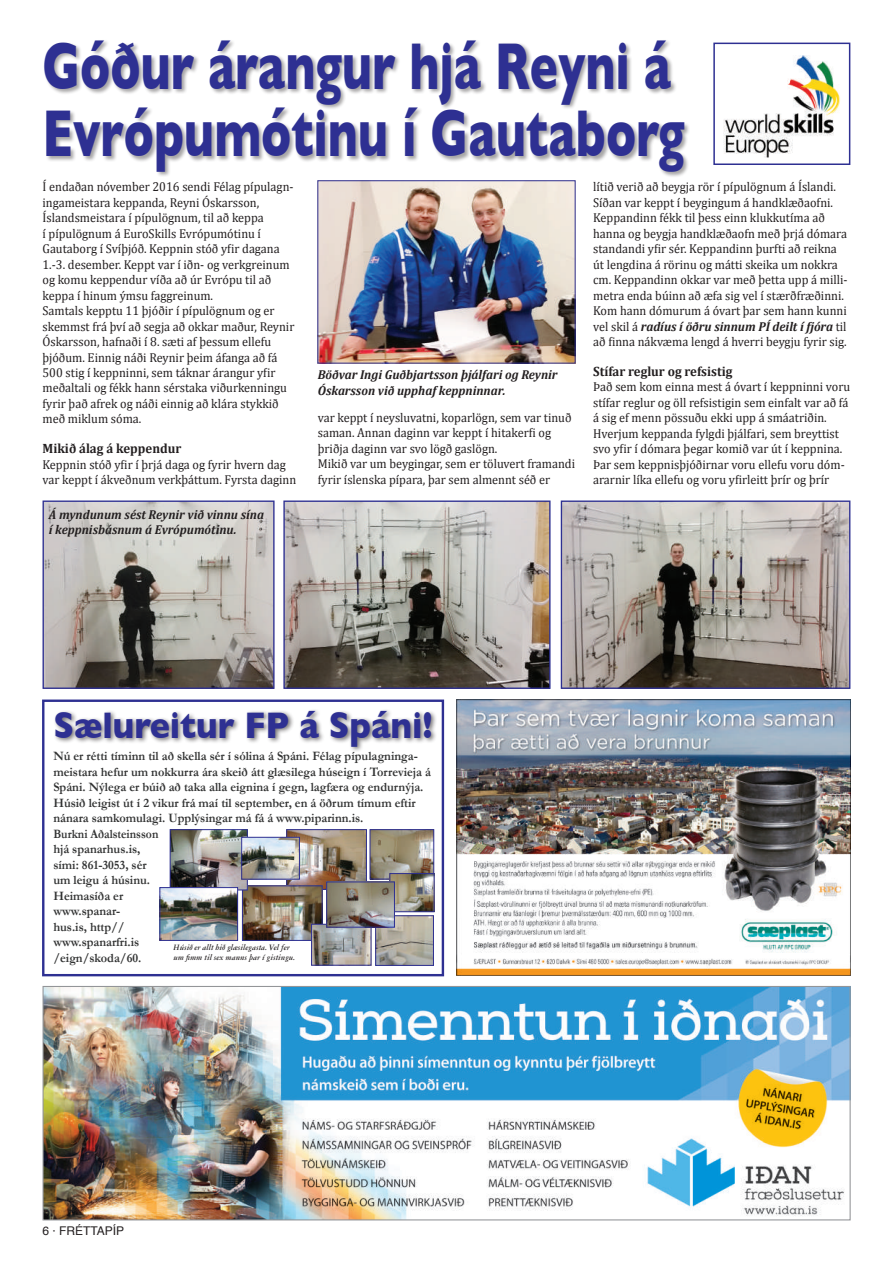
<style>
.page{position:relative;width:893px;height:1263px;background:#fff}
.page>*{position:absolute;margin:0;border:0;box-sizing:border-box;transform-origin:0 0}
.t1{font:700 67.5px/67.5px "Gill Sans";color:#2e3092;scale:.7 1}
.t2{font:700 37.65px "Gill Sans";color:#2e3092;scale:.9 1}
.t3{font:700 13.5px "Cambria";color:#231f20;scale:.95 1}
.t4{font:12.9px/15.5px "Cambria";color:#231f20;scale:.95 1}
.t5{font:700 12.9px/15.5px "Garamond";color:#313232;scale:.95 1}
.t6{font:italic 700 12.9px/15.5px "Cambria";color:#231f20;scale:.95 1}
.t7{font:12px "Helvetica";color:#231f20}
.t8{font:italic 700 8.85px/10.6px "Garamond 3 LT Std";color:#231f20;scale:.9 1}
.s1{font-weight:700;font-style:italic}
</style>
<div class="page">
<div style="left:42px;top:699px;width:402px;height:277px;border:2px solid #2e3092"></div>
<div style="left:53px;top:708px;width:384px;height:44px;background:#231f20;opacity:.6"></div>
<img style="left:288px;top:831px;width:77px;height:57px">
<div style="left:286px;top:829px;width:81px;height:61px;border:1px solid #2e3092"></div>
<img style="left:377px;top:917px;width:55px;height:47px">
<div style="left:375px;top:915px;width:59px;height:51px;border:1px solid #2e3092"></div>
<img style="left:244px;top:887px;width:77px;height:52px">
<div style="left:242px;top:885px;width:81px;height:56px;border:1px solid #2e3092"></div>
<img style="left:372px;top:831px;width:60px;height:46px">
<div style="left:370px;top:829px;width:64px;height:50px;border:1px solid #2e3092"></div>
<img style="left:391px;top:875px;width:41px;height:35px">
<div style="left:389px;top:873px;width:45px;height:39px;border:1px solid #2e3092"></div>
<img style="left:313px;top:926px;width:56px;height:37px">
<div style="left:311px;top:924px;width:60px;height:41px;border:1px solid #2e3092"></div>
<img style="left:328px;top:883px;width:65px;height:42px">
<div style="left:326px;top:881px;width:69px;height:46px;border:1px solid #2e3092"></div>
<img style="left:172px;top:831px;width:74px;height:57px">
<div style="left:170px;top:829px;width:78px;height:61px;border:1px solid #2e3092"></div>
<img style="left:161px;top:889px;width:75px;height:50px">
<div style="left:159px;top:887px;width:79px;height:54px;border:1px solid #2e3092"></div>
<img style="left:45px;top:988px;width:804px;height:230px">
<div style="left:43px;top:986px;width:808px;height:234px;border:1px solid #939598"></div>
<img style="left:457px;top:699px;width:393px;height:277px">
<img style="left:723px;top:55px;width:117px;height:103px">
<div style="left:713px;top:43px;width:137px;height:122px;border:2px solid #2e3092"></div>
<div style="left:43px;top:39px;width:647px;height:139px;background:#231f20;opacity:.4"></div>
<img style="left:243px;top:839px;width:55px;height:38px">
<div style="left:241px;top:837px;width:59px;height:42px;border:1px solid #2e3092"></div>
<img style="left:45px;top:502px;width:228px;height:185px">
<div style="left:43px;top:500px;width:232px;height:189px;border:1px solid #2e3092"></div>
<img style="left:285px;top:502px;width:264px;height:185px">
<div style="left:283px;top:500px;width:268px;height:189px;border:1px solid #2e3092"></div>
<img style="left:563px;top:502px;width:285px;height:185px">
<div style="left:561px;top:500px;width:289px;height:189px;border:1px solid #2e3092"></div>
<img style="left:319px;top:182px;width:255px;height:180px">
<div style="left:317px;top:180px;width:259px;height:184px;border:1px solid #2e3092"></div>
<h1 class="t1" style="left:43px;top:32px;width:919px">Góður árangur hjá Reyni á<br>Evrópumótinu í Gautaborg</h1>
<p class="t4" style="left:43px;top:179px;width:267px">Í endaðan nóvember 2016 sendi Félag pípulagn&shy;ingameistara keppanda, Reyni Óskarsson, Íslandsmeistara í pípulögnum, til að keppa<br>í pípulögnum á EuroSkills Evrópumótinu í Gautaborg í Svíþjóð. Keppnin stóð yfir dagana 1.-3. desember. Keppt var í iðn- og verkgreinum og komu keppendur víða að úr Evrópu til að keppa í hinum ýmsu faggreinum.<br>Samtals kepptu 11 þjóðir í pípulögnum og er skemmst frá því að segja að okkar maður, Reynir Óskarsson, hafnaði í 8. sæti af þessum ellefu þjóðum. Einnig náði Reynir þeim áfanga að fá 500 stig í keppninni, sem táknar árangur yfir meðaltali og fékk hann sérstaka viðurkenningu fyrir það afrek og náði einnig að klára stykkið með miklum sóma.</p>
<p class="t3" style="left:43px;top:440px;width:148px">Mikið álag á keppendur</p>
<p class="t4" style="left:43px;top:456px;width:269px">Keppnin stóð yfir í þrjá daga og fyrir hvern dag var keppt í ákveðnum verkþáttum. Fyrsta daginn</p>
<p class="t6" style="left:49px;top:506px;width:228px">Á myndunum sést Reynir við vinnu sína í keppnisbásnum á Evrópumótinu.</p>
<p class="t6" style="left:318px;top:367px;width:254px">Böðvar Ingi Guðbjartsson þjálfari og Reynir<br>Óskarsson við upphaf keppninnar.</p>
<p class="t4" style="left:318px;top:410px;width:272px">var keppt í neysluvatni, koparlögn, sem var tinuð saman. Annan daginn var keppt í hitakerfi og þriðja daginn var svo lögð gaslögn.<br>Mikið var um beygingar, sem er töluvert framandi fyrir íslenska pípara, þar sem almennt séð er</p>
<p class="t4" style="left:593px;top:179px;width:269px">lítið verið að beygja rör í pípulögnum á Íslandi.<br>Síðan var keppt í beygingum á handklæðaofni.<br>Keppandinn fékk til þess einn klukkutíma að hanna og beygja handklæðaofn með þrjá dómara standandi yfir sér. Keppandinn þurfti að reikna út lengdina á rörinu og mátti skeika um nokkra cm. Keppandinn okkar var með þetta upp á milli&shy;metra enda búinn að æfa sig vel í stærðfræðinni.<br>Kom hann dómurum á óvart þar sem hann kunni vel skil á <span class="s1">radíus í öðru sinnum PÍ deilt í fjóra</span> til að finna nákvæma lengd á hverri beygju fyrir sig.</p>
<p class="t3" style="left:593px;top:363px;width:148px">Stífar reglur og refsistig</p>
<p class="t4" style="left:593px;top:379px;width:272px">Það sem kom einna mest á óvart í keppninni voru stífar reglur og öll refsistigin sem einfalt var að fá á sig ef menn pössuðu ekki upp á smáatriðin.<br>Hverjum keppanda fylgdi þjálfari, sem breyttist svo yfir í dómara þegar komið var út í keppnina.<br>Þar sem keppnisþjóðirnar voru ellefu voru dóm&shy;ararnir líka ellefu og voru yfirleitt þrír og þrír</p>
<h2 class="t2" style="left:53px;top:703px;width:423px">Sælureitur FP á Spáni!</h2>
<p class="t5" style="left:53px;top:748px;width:399px">Nú er rétti tíminn til að skella sér í sólina á Spáni. Félag pípulagninga&shy;meistara hefur um nokkurra ára skeið átt glæsilega húseign í Torrevieja á Spáni. Nýlega er búið að taka alla eignina í gegn, lagfæra og endurnýja.<br>Húsið leigist út í 2 vikur frá maí til september, en á öðrum tímum eftir nánara samkomulagi. Upplýsingar má fá á www.piparinn.is.<br>Burkni Aðalsteinsson<br>hjá spanarhus.is,<br>sími: 861-3053, sér<br>um leigu á húsinu.<br>Heimasíða er<br>www.spanar-<br>hus.is, http//<br>www.spanarfri.is<br>/eign/skoda/60.</p>
<p class="t8" style="left:173px;top:942px;width:137px">Húsið er allt hið glæsilegasta. Vel fer um fimm til sex manns þar í gistingu.</p>
<p class="t7" style="left:43px;top:1222px;width:83px">6 · FRÉTTAPÍP</p>
</div>
